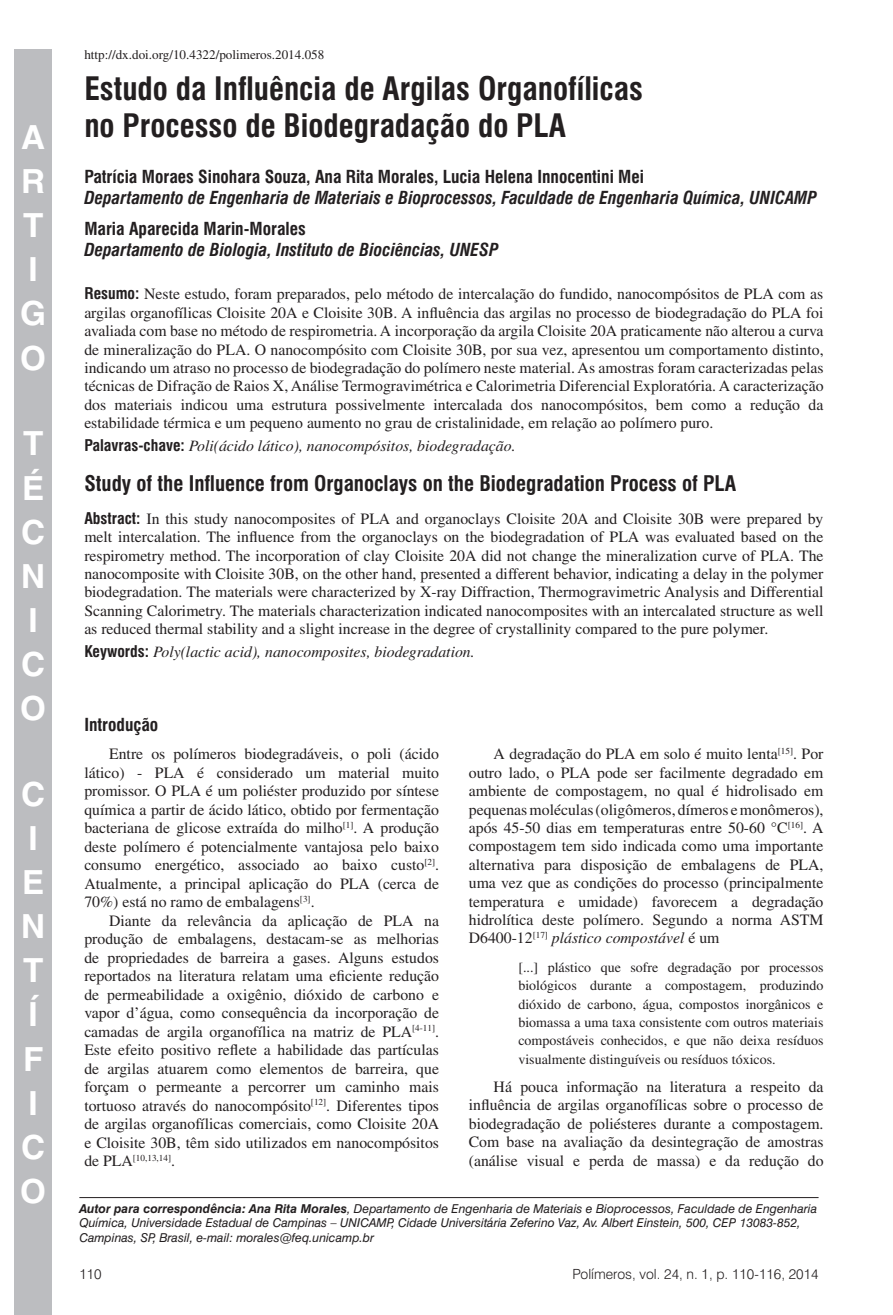
<style>
.page{position:relative;width:893px;height:1315px;background:#fff}
.page>*{position:absolute;margin:0;border:0;box-sizing:border-box;transform-origin:0 0}
.t1{font:700 33.25px/44.1px "Helvetica";color:#fff}
.Título___português{font:700 condensed 31.5px/37.8px "Swiss 721 BT";color:#231f20}
.Título___inglês{font:700 condensed 21px "Swiss 721 BT";color:#231f20}
.Autores{font:italic 700 condensed 17.5px/21px "Swiss 721 BT";color:#231f20}
.Sub-título___1o_níve{font:700 condensed 17.5px "Swiss 721 BT";color:#231f20}
.Corpo{font:15.75px/18.6px "Times";color:#231f20;text-align:justify}
.Resumo___português{font:15.75px/18.4px "Times";color:#231f20;text-align:justify}
.Resumo___inglês{font:15.75px/18.4px "Times";color:#231f20;text-align:justify}
.Palavras-chave___por{font:italic 15.75px "Times";color:#231f20}
.Palavras-chave___ing{font:italic 15.75px "Times";color:#231f20}
.citacao_direta{font:14px/18.4px "Times";color:#231f20;text-align:justify}
._17__Rodapé{font:300 14px "Swiss 721 BT";color:#231f20}
._18__Estilo_DOI{font:13.12px "Times";color:#231f20}
._13__Correspondencia{font:italic 12.25px/14.7px "Swiss 721 BT";color:#231f20}
.Corpo-2{font:9.1px "Times";color:#231f20}
.s1{font-style:normal}
.s2{font-family:"Swiss 721 BT";font-weight:700;font-stretch:condensed}
.s3{font-family:"Swiss 721 BT";font-weight:700;font-style:normal;font-stretch:condensed}
.s4{font-size:15.75px}
.s5{font-style:italic}
.s6{font-weight:700}
</style>
<div class="page">
<hr style="left:79px;top:1197px;width:740px;height:1px;background:#231f20">
<div style="left:14px;top:50px;width:38px;height:1265px;background:#bcbdc0"></div>
<h1 class="t1" style="left:20px;top:115px;width:26px">A<br>R<br>T<br>I<br>G<br>O</h1>
<h1 class="t1" style="left:20px;top:421px;width:26px">T<br>É<br>C<br>N<br>I<br>C<br>O</h1>
<h1 class="t1" style="left:20px;top:771px;width:26px">C<br>I<br>E<br>N<br>T<br>Í<br>F<br>I<br>C<br>O</h1>
<p class="_18__Estilo_DOI" style="left:84px;top:47px;width:242px">http://dx.doi.org/10.4322/polimeros.2014.058</p>
<p class="Título___português" style="left:84px;top:69px;width:560px">Estudo da Influência de Argilas Organofílicas no Processo de Biodegradação do PLA</p>
<p class="Autores" style="left:84px;top:166px;width:734px"><span class="s1">Patrícia Moraes Sinohara Souza, Ana Rita Morales, Lucia Helena Innocentini Mei<br></span>Departamento de Engenharia de Materiais e Bioprocessos, Faculdade de Engenharia Química, UNICAMP</p>
<p class="Autores" style="left:84px;top:218px;width:416px"><span class="s1">Maria Aparecida Marin-Morales<br></span>Departamento de Biologia, Instituto de Biociências, UNESP</p>
<p class="Resumo___português" style="left:84px;top:285px;width:741px"><span class="s2">Resumo:</span> Neste estudo, foram preparados, pelo método de intercalação do fundido, nanocompósitos de PLA com as argilas organofílicas Cloisite 20A e Cloisite 30B. A influência das argilas no processo de biodegradação do PLA foi avaliada com base no método de respirometria. A incorporação da argila Cloisite 20A praticamente não alterou a curva de mineralização do PLA. O nanocompósito com Cloisite 30B, por sua vez, apresentou um comportamento distinto, indicando um atraso no processo de biodegradação do polímero neste material. As amostras foram caracterizadas pelas técnicas de Difração de Raios X, Análise Termogravimétrica e Calorimetria Diferencial Exploratória. A caracterização dos materiais indicou uma estrutura possivelmente intercalada dos nanocompósitos, bem como a redução da estabilidade térmica e um pequeno aumento no grau de cristalinidade, em relação ao polímero puro.</p>
<p class="Palavras-chave___por" style="left:84px;top:437px;width:433px"><span class="s3">Palavras-chave:</span> Poli(ácido lático), nanocompósitos, biodegradação.</p>
<p class="Título___inglês" style="left:84px;top:470px;width:653px">Study of the Influence from Organoclays on the Biodegradation Process of PLA</p>
<p class="Resumo___inglês" style="left:84px;top:509px;width:741px"><span class="s2">Abstract:</span> In this study nanocomposites of PLA and organoclays Cloisite 20A and Cloisite 30B were prepared by melt intercalation. The influence from the organoclays on the biodegradation of PLA was evaluated based on the respirometry method. The incorporation of clay Cloisite 20A did not change the mineralization curve of PLA. The nanocomposite with Cloisite 30B, on the other hand, presented a different behavior, indicating a delay in the polymer biodegradation. The materials were characterized by X-ray Diffraction, Thermogravimetric Analysis and Differential Scanning Calorimetry. The materials characterization indicated nanocomposites with an intercalated structure as well as reduced thermal stability and a slight increase in the degree of crystallinity compared to the pure polymer.</p>
<p class="Palavras-chave___ing" style="left:84px;top:643px;width:392px"><span class="s3">Keywords:</span> Poly(lactic acid), nanocomposites, biodegradation.</p>
<p class="Sub-título___1o_níve" style="left:84px;top:714px;width:75px">Introdução</p>
<p class="Corpo" style="left:84px;top:745px;width:356px;text-indent:25px">Entre os polímeros biodegradáveis, o poli (ácido lático) - PLA é considerado um material muito promissor. O PLA é um poliéster produzido por síntese química a partir de ácido lático, obtido por fermentação bacteriana de glicose extraída do milho<sup>[1]</sup>. A produção deste polímero é potencialmente vantajosa pelo baixo consumo energético, associado ao baixo custo<sup>[2]</sup>.<br>Atualmente, a principal aplicação do PLA (cerca de 70%) está no ramo de embalagens<sup>[3]</sup>.</p>
<p class="Corpo" style="left:84px;top:911px;width:356px;text-indent:25px">Diante da relevância da aplicação de PLA na produção de embalagens, destacam-se as melhorias de propriedades de barreira a gases. Alguns estudos reportados na literatura relatam uma eficiente redução de permeabilidade a oxigênio, dióxido de carbono e vapor d’água, como consequência da incorporação de camadas de argila organofílica na matriz de PLA<sup>[4-11]</sup>.<br>Este efeito positivo reflete a habilidade das partículas de argilas atuarem como elementos de barreira, que forçam o permeante a percorrer um caminho mais tortuoso através do nanocompósito<sup>[12]</sup>. Diferentes tipos de argilas organofílicas comerciais, como Cloisite 20A e Cloisite 30B, têm sido utilizados em nanocompósitos</p>
<p class="Corpo-2" style="left:84px;top:1152px;width:92px"><span class="s4">de PLA</span>[10,13,14]<span class="s4">.</span></p>
<p class="Corpo" style="left:469px;top:745px;width:356px;text-indent:25px">A degradação do PLA em solo é muito lenta<sup>[15]</sup>. Por outro lado, o PLA pode ser facilmente degradado em ambiente de compostagem, no qual é hidrolisado em pequenas moléculas (oligômeros, dímeros e monômeros), após 45-50 dias em temperaturas entre 50‑60 °C<sup>[16]</sup>. A compostagem tem sido indicada como uma importante alternativa para disposição de embalagens de PLA, uma vez que as condições do processo (principalmente temperatura e umidade) favorecem a degradação hidrolítica deste polímero. Segundo a norma ASTM D6400-12<sup>[17]</sup> <span class="s5">plástico compostável</span> é um</p>
<p class="citacao_direta" style="left:518px;top:957px;width:307px">[...] plástico que sofre degradação por processos biológicos durante a compostagem, produzindo dióxido de carbono, água, compostos inorgânicos e biomassa a uma taxa consistente com outros materiais compostáveis conhecidos, e que não deixa resíduos visualmente distinguíveis ou resíduos tóxicos.</p>
<p class="Corpo" style="left:469px;top:1077px;width:356px;text-indent:25px">Há pouca informação na literatura a respeito da influência de argilas organofílicas sobre o processo de biodegradação de poliésteres durante a compostagem.<br>Com base na avaliação da desintegração de amostras (análise visual e perda de massa) e da redução do</p>
<p class="_13__Correspondencia" style="left:79px;top:1200px;width:739px"><span class="s6">Autor para correspondência: Ana Rita Morales</span>, Departamento de Engenharia de Materiais e Bioprocessos, Faculdade de Engenharia<br>Química, Universidade Estadual de Campinas – UNICAMP, Cidade Universitária Zeferino Vaz, Av. Albert Einstein, 500, CEP 13083-852,<br>Campinas, SP, Brasil, e-mail: morales@feq.unicamp.br</p>
<p class="_17__Rodapé" style="left:79px;top:1265px;width:24px">110</p>
<p class="_17__Rodapé" style="left:572px;top:1265px;width:248px">Polímeros, vol. 24, n. 1, p. 110-116, 2014</p>
</div>
